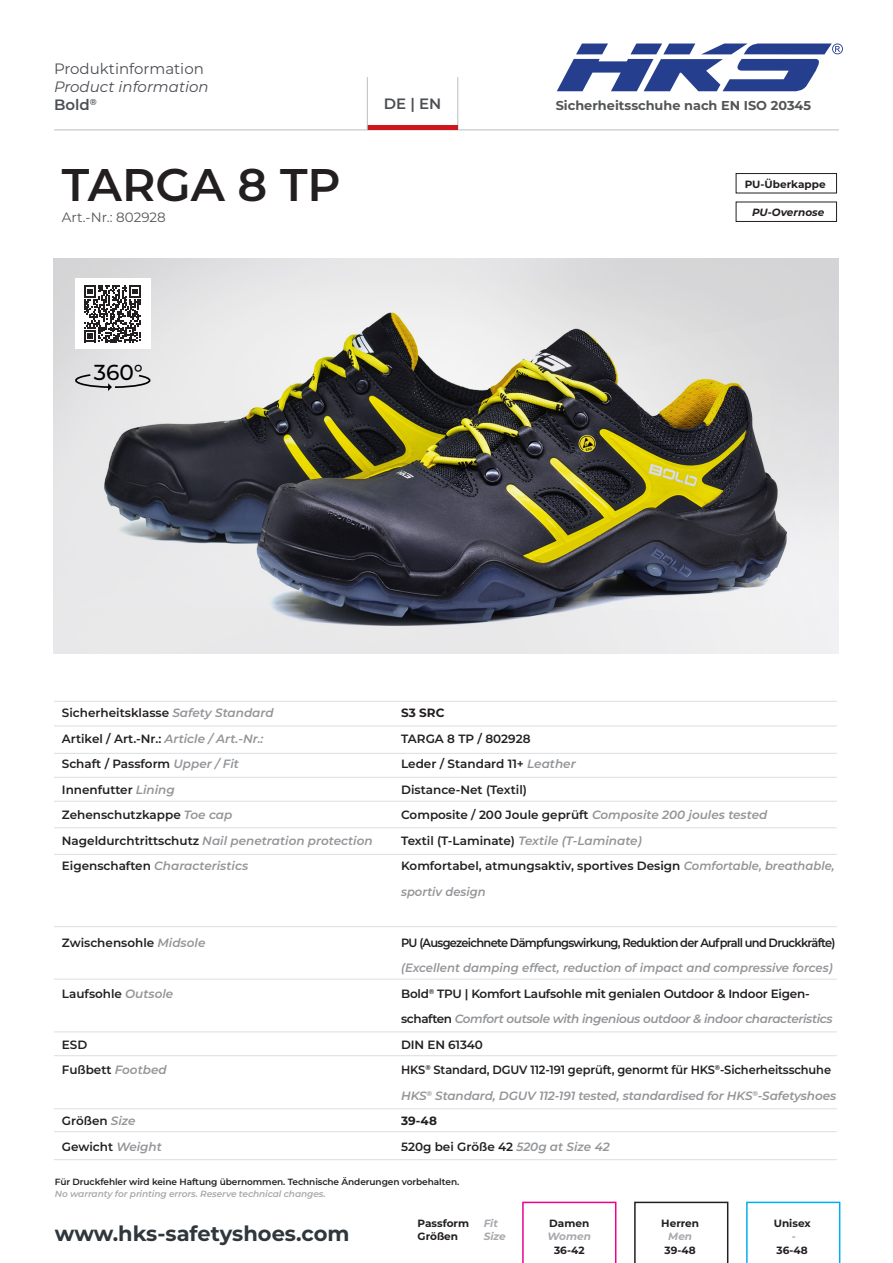
<style>
.page{position:relative;width:893px;height:1263px;background:#fff}
.page>*{position:absolute;margin:0;border:0;box-sizing:border-box;transform-origin:0 0}
.t1{font:600 45.75px "Montserrat";color:#231f20}
.t2{font:500 21.75px "Montserrat";color:#000}
.t3{font:700 21px "Montserrat";color:#2f373c}
.t4{font:italic 15px/18px "Montserrat";color:#4b4e53}
.t5{font:15px "Montserrat";color:#4b4e53}
.t6{font:600 15px "Montserrat";color:#4b4e53}
.t7{font:13.5px "Montserrat";color:#545557}
.t8{font:700 12.9px "Montserrat";color:#545557}
.t9{font:600 12px/25.5px "Montserrat";letter-spacing:-.005em;color:#231f20}
.t10{font:600 12px/25.5px "Montserrat";letter-spacing:-.005em;color:#231f20;scale:.95 1}
.t11{font:700 10.5px/13.5px "Montserrat";color:#231f20}
.t12{font:italic 700 10.5px/13.5px "Montserrat";color:#a8a9ad}
.t13{font:italic 700 10.5px "Montserrat";color:#231f20}
.Artikel-Beschreibung{font:600 9px/12px "Montserrat";letter-spacing:-.01em;color:#231f20}
.s1{font-weight:600;font-style:normal}
.s2{font-style:italic;color:#939598}
.s3{font-weight:700}
.s4{font-style:italic;color:#a8a9ad}
</style>
<div class="page">
<svg style="left:522px;top:1202px;width:94px;height:61px"></svg>
<svg style="left:634px;top:1202px;width:94px;height:61px"></svg>
<svg style="left:746px;top:1202px;width:94px;height:61px"></svg>
<hr style="left:458px;top:77px;width:1px;height:53px;background:#bcbdc0">
<hr style="left:54px;top:130px;width:785px;height:1px;background:#bcbdc0">
<hr style="left:367px;top:126px;width:91px;height:4px;background:#cf151d">
<hr style="left:367px;top:77px;width:1px;height:53px;background:#bcbdc0">
<svg style="left:557px;top:43px;width:286px;height:48px"></svg>
<hr style="left:54px;top:725px;width:783px;height:1px;background:#dddee0">
<hr style="left:54px;top:701px;width:783px;height:1px;background:#dddee0">
<hr style="left:54px;top:753px;width:783px;height:1px;background:#dddee0">
<hr style="left:54px;top:777px;width:783px;height:1px;background:#dddee0">
<hr style="left:54px;top:801px;width:783px;height:1px;background:#dddee0">
<hr style="left:54px;top:827px;width:783px;height:1px;background:#dddee0">
<hr style="left:54px;top:854px;width:783px;height:1px;background:#dddee0">
<hr style="left:54px;top:926px;width:783px;height:1px;background:#dddee0">
<hr style="left:54px;top:1055px;width:783px;height:1px;background:#dddee0">
<hr style="left:54px;top:979px;width:783px;height:1px;background:#dddee0">
<hr style="left:54px;top:1031px;width:783px;height:1px;background:#dddee0">
<hr style="left:54px;top:1131px;width:783px;height:1px;background:#dddee0">
<hr style="left:54px;top:1108px;width:783px;height:1px;background:#dddee0">
<hr style="left:54px;top:1159px;width:783px;height:1px;background:#dddee0">
<img style="left:54px;top:258px;width:785px;height:395px">
<div style="left:75px;top:279px;width:75px;height:70px;background:#fff"></div>
<svg style="left:84px;top:285px;width:57px;height:57px"></svg>
<svg style="left:74px;top:373px;width:77px;height:18px"></svg>
<div style="left:736px;top:173px;width:101px;height:20px;border:1px solid #231f20"></div>
<div style="left:736px;top:202px;width:101px;height:20px;border:1px solid #231f20"></div>
<p class="t5" style="left:54px;top:58px;width:151px">Produktinformation</p>
<p class="t4" style="left:54px;top:77px;width:156px">Product information<br><span class="s1">Bold</span><sup>®</sup></p>
<p class="t1" style="left:62px;top:152px;width:280px">TARGA 8 TP</p>
<p class="t7" style="left:62px;top:208px;width:106px">Art.-Nr.: 802928</p>
<p class="t6" style="left:384px;top:93px;width:59px">DE | EN</p>
<p class="t8" style="left:556px;top:96px;width:257px">Sicherheitsschuhe nach EN ISO 20345</p>
<p class="t11" style="left:745px;top:177px;width:82px">PU-Überkappe</p>
<p class="t13" style="left:752px;top:205px;width:74px">PU-Overnose</p>
<h2 class="t2" style="left:94px;top:357px;width:51px">360°</h2>
<p class="t9" style="left:62px;top:699px;width:312px">Sicherheitsklasse <span class="s2">Safety Standard<br></span>Artikel / Art.-Nr.: <span class="s2">Article / Art.-Nr.:<br></span>Schaft / Passform <span class="s2">Upper / Fit<br></span>Innenfutter <span class="s2">Lining<br></span>Zehenschutzkappe <span class="s2">Toe cap<br></span>Nageldurchtrittschutz <span class="s2">Nail penetration protection </span>Eigenschaften <span class="s2">Characteristics</span></p>
<p class="t9" style="left:62px;top:929px;width:145px">Zwischensohle <span class="s2">Midsole</span></p>
<p class="t9" style="left:62px;top:980px;width:113px">Laufsohle <span class="s2">Outsole</span></p>
<p class="t9" style="left:62px;top:1031px;width:106px">ESD<br>Fußbett <span class="s2">Footbed</span></p>
<p class="t9" style="left:62px;top:1107px;width:102px">Größen <span class="s2">Size<br></span>Gewicht <span class="s2">Weight</span></p>
<p class="t9" style="left:401px;top:699px;width:435px"><span class="s3">S3 SRC<br></span>TARGA 8 TP / 802928<br>Leder / Standard 11+ <span class="s2">Leather<br></span>Distance-Net (Textil)<br>Composite / 200 Joule geprüft <span class="s2">Composite 200 joules tested<br></span>Textil (T-Laminate) <span class="s2">Textile (T-Laminate)<br></span>Komfortabel, atmungsaktiv, sportives Design <span class="s2">Comfortable, breathable, sportiv design</span></p>
<p class="t10" style="left:401px;top:929px;width:459px">PU (Ausgezeichnete Dämpfungswirkung, Reduktion der Aufprall und Druckkräfte) <span class="s2">(Excellent damping effect, reduction of impact and compressive forces)<br></span>Bold<sup>®</sup> TPU | Komfort Laufsohle mit genialen Outdoor &amp; Indoor Eigen&shy;schaften <span class="s2">Comfort outsole with ingenious outdoor &amp; indoor characteristics </span>DIN EN 61340<br>HKS<sup>®</sup> Standard, DGUV 112-191 geprüft, genormt für HKS<sup>®</sup>-Sicherheitsschuhe <span class="s2">HKS</span><sup>®</sup> <span class="s2">Standard, DGUV 112-191 tested, standardised for HKS</span><sup>®</sup><span class="s2">-Safetyshoes </span><span class="s3">39-48<br></span>520g bei Größe 42 <span class="s2">520g at Size 42</span></p>
<p class="Artikel-Beschreibung" style="left:55px;top:1175px;width:406px">Für Druckfehler wird keine Haftung übernommen. Technische Änderungen vorbehalten.<br><span class="s4">No warranty for printing errors. Reserve technical changes.</span></p>
<h3 class="t3" style="left:55px;top:1218px;width:296px">www.hks-safetyshoes.com</h3>
<p class="t11" style="left:418px;top:1216px;width:53px">Passform<br>Größen</p>
<p class="t12" style="left:484px;top:1216px;width:24px">Fit<br>Size</p>
<p class="t11" style="left:549px;top:1216px;width:42px">Damen</p>
<p class="t12" style="left:548px;top:1229px;width:45px">Women</p>
<p class="t11" style="left:554px;top:1243px;width:32px">36-42</p>
<p class="t11" style="left:661px;top:1216px;width:39px">Herren</p>
<p class="t12" style="left:668px;top:1229px;width:25px">Men</p>
<p class="t11" style="left:665px;top:1243px;width:33px">39-48</p>
<p class="t11" style="left:774px;top:1216px;width:38px">Unisex</p>
<p class="t12" style="left:792px;top:1229px;width:6px">-</p>
<p class="t11" style="left:776px;top:1243px;width:33px">36-48</p>
</div>
